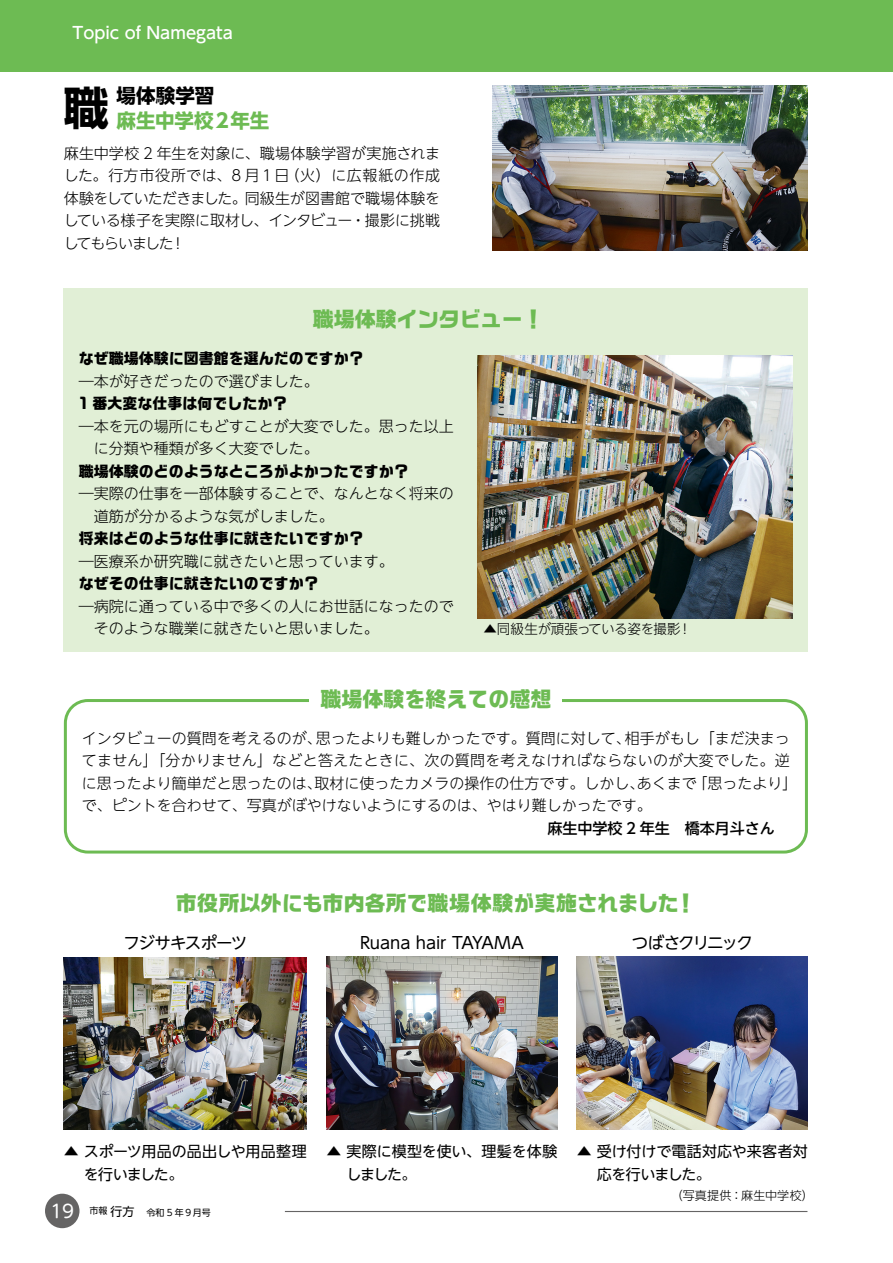
<style>
.page{position:relative;width:893px;height:1263px;background:#fff}
.page>*{position:absolute;margin:0;border:0;box-sizing:border-box;transform-origin:0 0}
.t1{font:700 45px "UD Shin Go NT Pro";color:#000}
.t2{font:700 21px "Ro G San Srf Std";color:#6dbb53}
.t3{font:700 19.5px "UD Shin Go NT Pro";letter-spacing:-.005em;color:#6dbb53}
.t4{font:700 19.5px "UD Shin Go NT Pro";letter-spacing:.01em;color:#000}
.t5{font:18px "UD Shin M Go Pro";color:#fff}
.t6{font:500 16.5px "UD Shin Go Pro";color:#fff}
.t7{font:16.5px "UD Shin Go NT Pro";letter-spacing:-.005em;color:#000}
.t8{font:16.5px "UD Shin Go NT Pro";letter-spacing:-.11em;color:#000}
.t9{font:16.5px "UD Shin Go NT Pro";letter-spacing:-.07em;color:#000}
.t10{font:300 15px/22.5px "UD Shin Go NT Pro";color:#000}
.t11{font:700 15px "Ro G San Srf Std";color:#000}
.t12{font:15px/22.5px "UD Shin Go NT Pro";letter-spacing:-.01em;color:#000}
.t13{font:300 15px "UD Shin Go NT Pro";letter-spacing:-.02em;color:#000}
.t14{font:300 15px "UD Shin Go NT Pro";letter-spacing:-.025em;color:#000}
.t15{font:300 15px "UD Shin Go NT Pro";letter-spacing:.035em;color:#000}
.t16{font:500 15px "UD Shin Go NT Pro";color:#000}
.t17{font:300 15px "UD Shin Go NT Pro";letter-spacing:-.08em;color:#000}
.t18{font:300 13.5px "UD Shin Go NT Pro";letter-spacing:-.02em;color:#000}
.t19{font:300 12px "UD Shin Go NT Pro";letter-spacing:.01em;color:#000}
.t20{font:12px "UD Shin Go NT Pro";color:#000}
.t21{font:9px "UD Shin Go NT Pro";color:#000}
</style>
<div class="page">
<div style="left:45px;top:1194px;width:34px;height:34px;background:#656464;border-radius:50%"></div>
<hr style="left:285px;top:1211px;width:522px;height:1px;background:#656464">
<div style="left:839px;top:450px;width:22px;height:22px;border:1px solid #fff;border-radius:50%"></div>
<div style="left:839px;top:790px;width:22px;height:22px;border:1px solid #fff;border-radius:50%"></div>
<div style="left:0;top:0;width:893px;height:72px;background:#6dbb53"></div>
<img style="left:493px;top:85px;width:315px;height:165px">
<div style="left:64px;top:288px;width:744px;height:363px;background:#e1efd6"></div>
<img style="left:477px;top:356px;width:316px;height:262px">
<img style="left:64px;top:957px;width:243px;height:173px">
<img style="left:577px;top:957px;width:231px;height:173px">
<img style="left:326px;top:957px;width:231px;height:173px">
<div style="left:64px;top:699px;width:744px;height:154px;border:3px solid #6dbb53;border-radius:22px"></div>
<div style="left:310px;top:688px;width:252px;height:21px;background:#fff"></div>
<p class="t6" style="left:73px;top:20px;width:162px">Topic of Namegata</p>
<h3 class="t4" style="left:116px;top:79px;width:100px">場体験学習</h3>
<h1 class="t1" style="left:64px;top:71px;width:46px">職</h1>
<h3 class="t3" style="left:116px;top:105px;width:154px">麻生中学校２年生</h3>
<p class="t10" style="left:64px;top:141px;width:378px;text-align:right">麻生中学校 2 年生を対象に、職場体験学習が実施されま（火）に広報紙の作成</p>
<p class="t15" style="left:64px;top:163px;width:227px">した。行方市役所では、8 月 1日</p>
<p class="t13" style="left:64px;top:186px;width:378px">体験をしていただきました。同級生が図書館で職場体験を</p>
<p class="t14" style="left:64px;top:208px;width:378px">している様子を実際に取材し、インタビュー・撮影に挑戦</p>
<p class="t10" style="left:171px;top:231px;width:16px">!</p>
<p class="t17" style="left:64px;top:231px;width:112px">してもらいました</p>
<h2 class="t2" style="left:313px;top:305px;width:232px">職場体験インタビュー!</h2>
<p class="t11" style="left:79px;top:348px;width:287px">なぜ職場体験に図書館を選んだのですか?</p>
<p class="t10" style="left:79px;top:369px;width:242px">―本が好きだったので選びました。</p>
<p class="t11" style="left:79px;top:393px;width:210px">1 番大変な仕事は何でしたか?</p>
<p class="t10" style="left:94px;top:414px;width:362px;text-indent:-15px">―本を元の場所にもどすことが大変でした。思った以上に分類や種類が多く大変でした。</p>
<p class="t11" style="left:79px;top:461px;width:332px">職場体験のどのようなところがよかったですか?</p>
<p class="t10" style="left:94px;top:482px;width:362px;text-indent:-15px">―実際の仕事を一部体験することで、なんとなく将来の道筋が分かるような気がしました。</p>
<p class="t11" style="left:79px;top:528px;width:287px">将来はどのような仕事に就きたいですか?</p>
<p class="t10" style="left:79px;top:549px;width:317px">―医療系か研究職に就きたいと思っています。</p>
<p class="t11" style="left:79px;top:573px;width:242px">なぜその仕事に就きたいのですか?</p>
<p class="t10" style="left:94px;top:594px;width:362px;text-indent:-15px">―病院に通っている中で多くの人にお世話になったのでそのような職業に就きたいと思いました。</p>
<p class="t18" style="left:483px;top:618px;width:199px">▲同級生が頑張っている姿を撮影</p>
<p class="t18" style="left:678px;top:618px;width:15px">!</p>
<h2 class="t2" style="left:320px;top:684px;width:232px">職場体験を終えての感想</h2>
<p class="t10" style="left:82px;top:726px;width:241px">インタビューの質問を考えるのが、</p>
<p class="t10" style="left:82px;top:749px;width:709px">てません」「分かりません」などと答えたときに、次の質問を考えなければならないのが大変でした。逆</p>
<p class="t10" style="left:692px;top:771px;width:106px">「思ったより「</p>
<p class="t10" style="left:625px;top:726px;width:166px">相手がもし「まだ決まっ</p>
<p class="t10" style="left:316px;top:726px;width:316px">思ったよりも難しかったです。質問に対して、</p>
<p class="t10" style="left:82px;top:771px;width:571px">に思ったより簡単だと思ったのは、<br>で、ピントを合わせて、写真がぼやけないようにするのは、やはり難しかったです。</p>
<p class="t16" style="left:547px;top:816px;width:229px">麻生中学校 2 年生　橋本月斗さん</p>
<p class="t10" style="left:314px;top:771px;width:331px">取材に使ったカメラの操作の仕方です。しかし、</p>
<p class="t10" style="left:637px;top:771px;width:61px">あくまで</p>
<h2 class="t2" style="left:176px;top:888px;width:504px">市役所以外にも市内各所で職場体験が実施されました</h2>
<h2 class="t2" style="left:675px;top:888px;width:22px">!</h2>
<p class="t9" style="left:123px;top:930px;width:125px">フジサキスポーツ</p>
<p class="t7" style="left:360px;top:930px;width:165px">Ruana hair TAYAMA</p>
<p class="t8" style="left:632px;top:930px;width:123px">つばさクリニック</p>
<p class="t12" style="left:84px;top:1140px;width:225px;text-indent:-20px">▲ スポーツ用品の品出しや用品整理を行いました。</p>
<p class="t5" style="left:50px;top:1196px;width:25px">19</p>
<p class="t20" style="left:110px;top:1201px;width:37px">行方　</p>
<p class="t21" style="left:89px;top:1204px;width:20px">市報</p>
<p class="t21" style="left:146px;top:1205px;width:66px">令和 5 年９月号</p>
<p class="t12" style="left:346px;top:1140px;width:212px;text-indent:-20px">▲ 実際に模型を使い、理髪を体験しました。</p>
<p class="t12" style="left:597px;top:1140px;width:213px;text-indent:-20px">▲ 受け付けで電話対応や来客者対応を行いました。</p>
<p class="t19" style="left:671px;top:1185px;width:145px">（写真提供：麻生中学校(</p>
</div>
